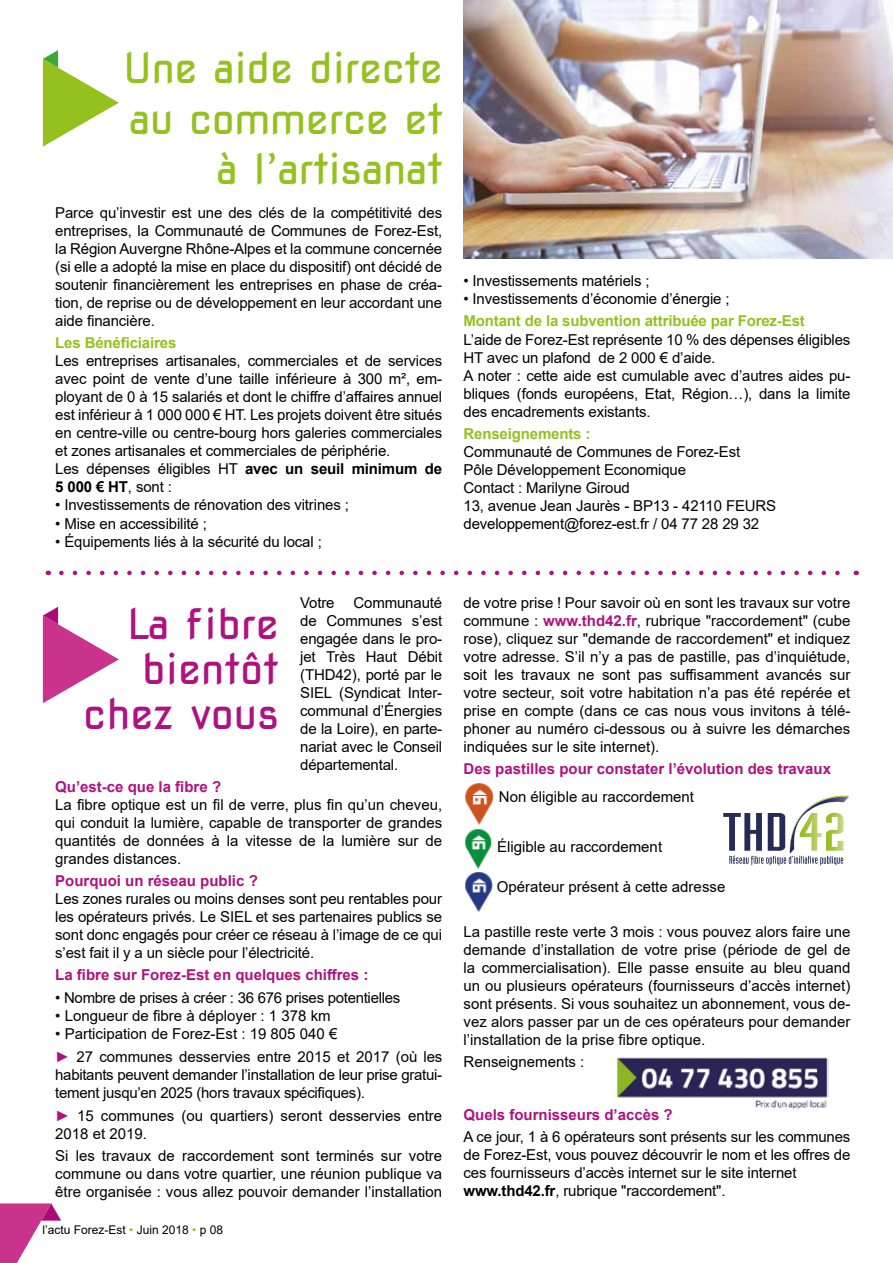
<style>
.page{position:relative;width:893px;height:1263px;background:#fff}
.page>*{position:absolute;margin:0;border:0;box-sizing:border-box;transform-origin:0 0}
.t1{font:42px/50.4px "Nova Square";letter-spacing:-.01em;color:#95c11f;text-align:right}
.t2{font:42px/45px "Nova Square";color:#af1280;text-align:right}
.t3{font:15px/18px "Arial";letter-spacing:-.01em;color:#000;text-align:justify}
.t4{font:700 15px "Arial";color:#af1280}
.t5{font:700 15px "Arial";letter-spacing:-.01em;color:#95c11f}
.t6{font:12px "Arial";color:#000}
.s1{font-weight:700}
.s2{color:#af1280}
.s3{color:#95c11f}
.s4{font-weight:700;color:#af1280}
</style>
<div class="page">
<img style="left:617px;top:1057px;width:211px;height:53px">
<svg style="left:43px;top:50px;width:76px;height:97px"></svg>
<svg style="left:43px;top:607px;width:76px;height:96px"></svg>
<img style="left:465px;top:783px;width:29px;height:42px">
<img style="left:465px;top:829px;width:28px;height:83px">
<img style="left:463px;top:0;width:430px;height:258px">
<svg style="left:723px;top:796px;width:126px;height:69px"></svg>
<svg style="left:61px;top:571px;width:779px;height:4px"></svg>
<svg style="left:0;top:1203px;width:61px;height:60px"></svg>
<h1 class="t1" style="left:123px;top:43px;width:321px">Une aide directe au commerce et à l’artisanat</h1>
<p class="t3" style="left:55px;top:204px;width:388px">Parce qu’investir est une des clés de la compétitivité des entreprises, la Communauté de Communes de Forez-Est, la Région Auvergne Rhône-Alpes et la commune concernée (si elle a adopté la mise en place du dispositif) ont décidé de soutenir financièrement les entreprises en phase de créa&shy;tion, de reprise ou de développement en leur accordant une aide financière.</p>
<p class="t5" style="left:55px;top:333px;width:123px">Les Bénéficiaires</p>
<p class="t3" style="left:55px;top:352px;width:388px;text-align:left">Les entreprises artisanales, commerciales et de services avec point de vente d’une taille inférieure à 300 m², em&shy;ployant de 0 à 15 salariés et dont le chiffre d’affaires annuel est inférieur à 1 000 000 € HT. Les projets doivent être situés en centre-ville ou centre-bourg hors galeries commerciales et zones artisanales et commerciales de périphérie.<br>Les dépenses éligibles HT <span class="s1">avec un seuil minimum de 5 000 € HT</span>, sont :</p>
<p class="t3" style="left:55px;top:496px;width:295px">• Investissements de rénovation des vitrines ;</p>
<p class="t3" style="left:55px;top:514px;width:153px">• Mise en accessibilité ;</p>
<p class="t3" style="left:55px;top:532px;width:268px">• Équipements liés à la sécurité du local ;</p>
<h1 class="t2" style="left:83px;top:601px;width:197px">La fibre bientôt chez vous</h1>
<p class="t3" style="left:300px;top:593px;width:144px;text-indent:53px">Communauté de Communes s’est engagée dans le pro&shy;jet Très Haut Débit (THD42), porté par le SIEL (Syndicat Inter&shy;communal d’Énergies de la Loire), en parte&shy;nariat avec le Conseil départemental.</p>
<p class="t3" style="left:300px;top:593px;width:36px">Votre</p>
<p class="t4" style="left:55px;top:776px;width:167px">Qu’est-ce que la fibre ?</p>
<p class="t3" style="left:55px;top:795px;width:388px">La fibre optique est un fil de verre, plus fin qu’un cheveu, qui conduit la lumière, capable de transporter de grandes quantités de données à la vitesse de la lumière sur de grandes distances.</p>
<p class="t4" style="left:55px;top:870px;width:204px">Pourquoi un réseau public ?</p>
<p class="t3" style="left:55px;top:890px;width:388px">Les zones rurales ou moins denses sont peu rentables pour les opérateurs privés. Le SIEL et ses partenaires publics se sont donc engagés pour créer ce réseau à l’image de ce qui s’est fait il y a un siècle pour l’électricité.</p>
<p class="t4" style="left:55px;top:964px;width:315px">La fibre sur Forez-Est en quelques chiffres :</p>
<p class="t3" style="left:55px;top:988px;width:347px">• Nombre de prises à créer : 36 676 prises potentielles</p>
<p class="t3" style="left:55px;top:1006px;width:277px">• Longueur de fibre à déployer : 1 378 km</p>
<p class="t3" style="left:55px;top:1022px;width:388px;line-height:23px">• Participation de Forez-Est : 19 805 040 €<br><span class="s2">►</span> 27 communes desservies entre 2015 et 2017 (où les</p>
<p class="t3" style="left:55px;top:1065px;width:388px">habitants peuvent demander l’installation de leur prise gratui&shy;tement jusqu’en 2025 (hors travaux spécifiques).</p>
<p class="t3" style="left:55px;top:1106px;width:388px"><span class="s2">►</span> 15 communes (ou quartiers) seront desservies entre<br>2018 et 2019.</p>
<p class="t3" style="left:55px;top:1146px;width:388px">Si les travaux de raccordement sont terminés sur votre commune ou dans votre quartier, une réunion publique va être organisée : vous allez pouvoir demander l’installation</p>
<p class="t6" style="left:43px;top:1221px;width:182px">l’actu Forez-Est <span class="s3">•</span> Juin 2018 <span class="s3">•</span> p 08</p>
<p class="t3" style="left:463px;top:272px;width:188px">• Investissements matériels ;</p>
<p class="t3" style="left:463px;top:290px;width:268px">• Investissements d’économie d’énergie ;</p>
<p class="t5" style="left:463px;top:311px;width:343px">Montant de la subvention attribuée par Forez-Est</p>
<p class="t3" style="left:463px;top:330px;width:388px;text-align:left">L’aide de Forez-Est représente 10 % des dépenses éligibles HT avec un plafond de 2 000 € d’aide.<br>A noter : cette aide est cumulable avec d’autres aides pu&shy;bliques (fonds européens, Etat, Région…), dans la limite des encadrements existants.</p>
<p class="t5" style="left:463px;top:423px;width:128px">Renseignements :</p>
<p class="t3" style="left:463px;top:442px;width:314px;text-align:left">Communauté de Communes de Forez-Est<br>Pôle Développement Economique<br>Contact : Marilyne Giroud<br>13, avenue Jean Jaurès - BP13 - 42110 FEURS developpement@forez-est.fr / 04 77 28 29 32</p>
<p class="t3" style="left:463px;top:593px;width:388px">de votre prise ! Pour savoir où en sont les travaux sur votre commune : <span class="s4">www.thd42.fr</span>, rubrique "raccordement" (cube rose), cliquez sur "demande de raccordement" et indiquez votre adresse. S’il n’y a pas de pastille, pas d’inquiétude, soit les travaux ne sont pas suffisamment avancés sur votre secteur, soit votre habitation n’a pas été repérée et prise en compte (dans ce cas nous vous invitons à télé&shy;phoner au numéro ci-dessous ou à suivre les démarches indiquées sur le site internet).</p>
<p class="t4" style="left:463px;top:758px;width:369px">Des pastilles pour constater l’évolution des travaux</p>
<p class="t3" style="left:499px;top:788px;width:197px">Non éligible au raccordement</p>
<p class="t3" style="left:497px;top:838px;width:167px">Éligible au raccordement</p>
<p class="t3" style="left:497px;top:878px;width:230px">Opérateur présent à cette adresse</p>
<p class="t3" style="left:463px;top:922px;width:388px">La pastille reste verte 3 mois : vous pouvez alors faire une demande d’installation de votre prise (période de gel de la commercialisation). Elle passe ensuite au bleu quand un ou plusieurs opérateurs (fournisseurs d’accès internet) sont présents. Si vous souhaitez un abonnement, vous de&shy;vez alors passer par un de ces opérateurs pour demander l’installation de la prise fibre optique.</p>
<p class="t3" style="left:463px;top:1053px;width:122px">Renseignements :</p>
<p class="t4" style="left:463px;top:1104px;width:211px">Quels fournisseurs d’accès ?</p>
<p class="t3" style="left:463px;top:1128px;width:388px;text-align:left">A ce jour, 1 à 6 opérateurs sont présents sur les communes de Forez-Est, vous pouvez découvrir le nom et les offres de ces fournisseurs d’accès internet sur le site internet <span class="s1">www.thd42.fr</span>, rubrique "raccordement".</p>
</div>
